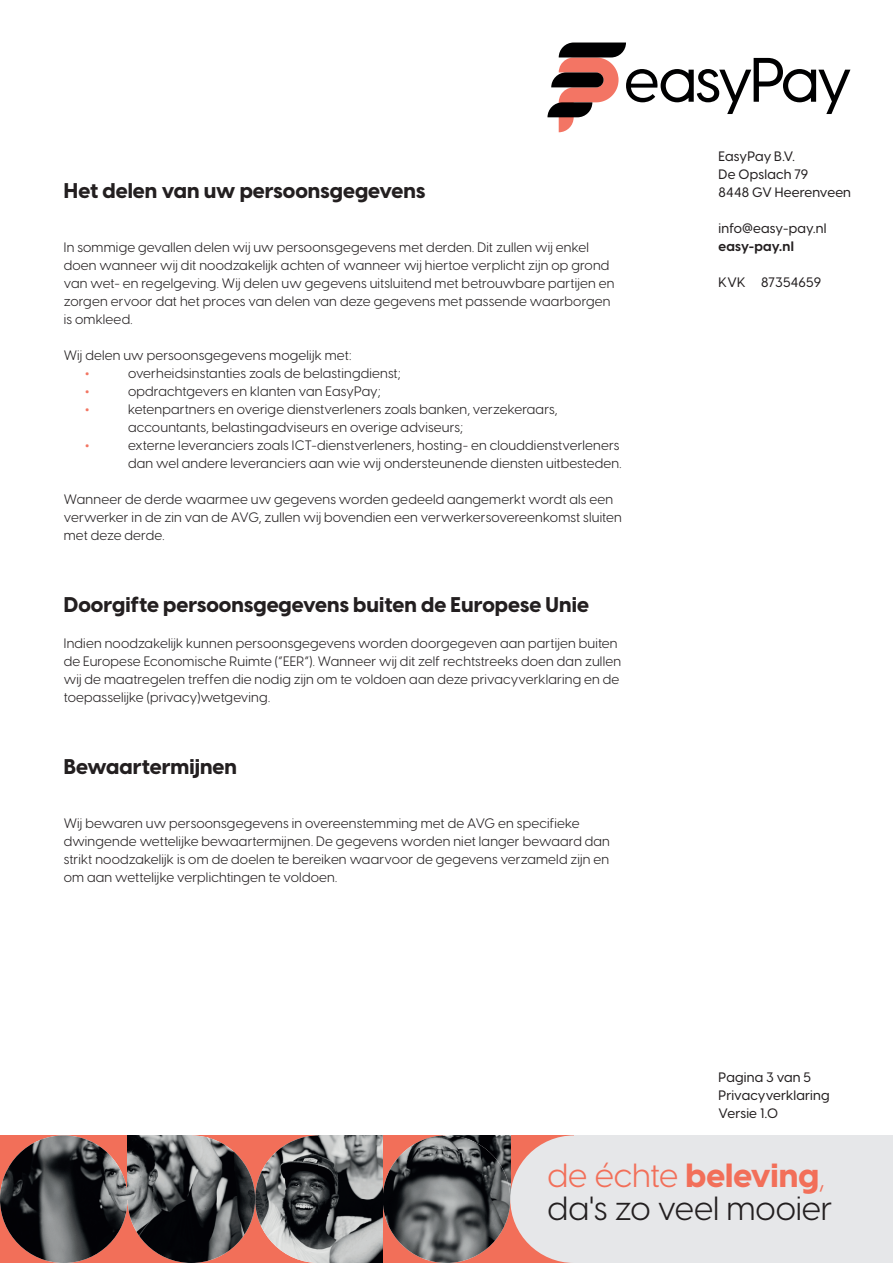
<style>
.page{position:relative;width:893px;height:1263px;background:#fff}
.page>*{position:absolute;margin:0;border:0;box-sizing:border-box;transform-origin:0 0}
.t1{font:33px/33px "Visby CF";letter-spacing:-.005em;color:#231f20}
.t2{font:800 21px "Visby CF";color:#231f20}
.t3{font:13.5px/18px "Visby CF";letter-spacing:.01em;color:#231f20}
.t4{font:500 13.5px/18px "Visby CF";letter-spacing:.01em;color:#231f20}
.t5{font:700 13.5px "Visby CF";letter-spacing:.015em;color:#231f20}
.t6{font:13.5px "Amaranth";color:#f37663}
.s1{color:#f26f59}
.s2{font-weight:800;color:#f26f59}
.s3{font-weight:300;color:#f26f59}
</style>
<div class="page">
<div style="left:0;top:1135px;width:574px;height:128px;background:#f26f59"></div>
<img style="left:454px;top:1135px;width:56px;height:56px">
<img style="left:0;top:1135px;width:128px;height:128px;border-radius:64px">
<img style="left:383px;top:1135px;width:127px;height:128px;border-radius:64px">
<img style="left:255px;top:1135px;width:128px;height:128px;border-radius:64px">
<img style="left:128px;top:1135px;width:127px;height:128px;border-radius:64px">
<div style="left:510px;top:1135px;width:128px;height:128px;background:#e6e7e9;border-radius:50%"></div>
<div style="left:574px;top:1135px;width:319px;height:128px;background:#e6e7e9"></div>
<img style="left:319px;top:1135px;width:64px;height:64px">
<svg style="left:319px;top:1199px;width:64px;height:64px"></svg>
<img style="left:128px;top:1135px;width:63px;height:64px">
<svg style="left:547px;top:43px;width:303px;height:89px"></svg>
<h2 class="t2" style="left:64px;top:174px;width:363px">Het delen van uw persoonsgegevens</h2>
<p class="t3" style="left:64px;top:237px;width:552px">In sommige gevallen delen wij uw persoonsgegevens met derden. Dit zullen wij enkel doen wanneer wij dit noodzakelijk achten of wanneer wij hiertoe verplicht zijn op grond van wet- en regelgeving. Wij delen uw gegevens uitsluitend met betrouwbare partijen en zorgen ervoor dat het proces van delen van deze gegevens met passende waarborgen is omkleed.</p>
<p class="t3" style="left:64px;top:345px;width:289px">Wij delen uw persoonsgegevens mogelijk met:</p>
<p class="t6" style="left:85px;top:365px;width:6px">•</p>
<p class="t3" style="left:128px;top:363px;width:274px">overheidsinstanties zoals de belastingdienst;</p>
<p class="t6" style="left:85px;top:383px;width:6px">•</p>
<p class="t3" style="left:128px;top:381px;width:254px">opdrachtgevers en klanten van EasyPay;</p>
<p class="t6" style="left:85px;top:401px;width:6px">•</p>
<p class="t3" style="left:128px;top:399px;width:431px">ketenpartners en overige dienstverleners zoals banken, verzekeraars, accountants, belastingadviseurs en overige adviseurs;</p>
<p class="t6" style="left:85px;top:437px;width:6px">•</p>
<p class="t3" style="left:128px;top:435px;width:495px">externe leveranciers zoals ICT-dienstverleners, hosting- en clouddienstverleners dan wel andere leveranciers aan wie wij ondersteunende diensten uitbesteden.</p>
<p class="t3" style="left:64px;top:489px;width:560px">Wanneer de derde waarmee uw gegevens worden gedeeld aangemerkt wordt als een verwerker in de zin van de AVG, zullen wij bovendien een verwerkersovereenkomst sluiten met deze derde.</p>
<h2 class="t2" style="left:64px;top:588px;width:527px">Doorgifte persoonsgegevens buiten de Europese Unie</h2>
<p class="t3" style="left:64px;top:633px;width:559px">Indien noodzakelijk kunnen persoonsgegevens worden doorgegeven aan partijen buiten de Europese Economische Ruimte (“EER”). Wanneer wij dit zelf rechtstreeks doen dan zullen wij de maatregelen treffen die nodig zijn om te voldoen aan deze privacyverklaring en de toepasselijke (privacy)wetgeving.</p>
<h2 class="t2" style="left:64px;top:750px;width:175px">Bewaartermijnen</h2>
<p class="t3" style="left:64px;top:813px;width:548px">Wij bewaren uw persoonsgegevens in overeenstemming met de AVG en specifieke dwingende wettelijke bewaartermijnen. De gegevens worden niet langer bewaard dan strikt noodzakelijk is om de doelen te bereiken waarvoor de gegevens verzameld zijn en om aan wettelijke verplichtingen te voldoen.</p>
<p class="t4" style="left:719px;top:146px;width:134px">EasyPay B.V.<br>De Opslach 79<br>8448 GV Heerenveen</p>
<p class="t4" style="left:719px;top:218px;width:109px">info@easy-pay.nl</p>
<p class="t5" style="left:719px;top:236px;width:77px">easy-pay.nl</p>
<p class="t4" style="left:719px;top:272px;width:104px">KVK 87354659</p>
<p class="t4" style="left:719px;top:1067px;width:113px">Pagina 3 van 5<br>Privacyverklaring<br>Versie 1.0</p>
<h1 class="t1" style="left:547px;top:1157px;width:287px"><span class="s1">de échte</span> <span class="s2">beleving</span><span class="s3">, </span>da's zo veel mooier</h1>
</div>
